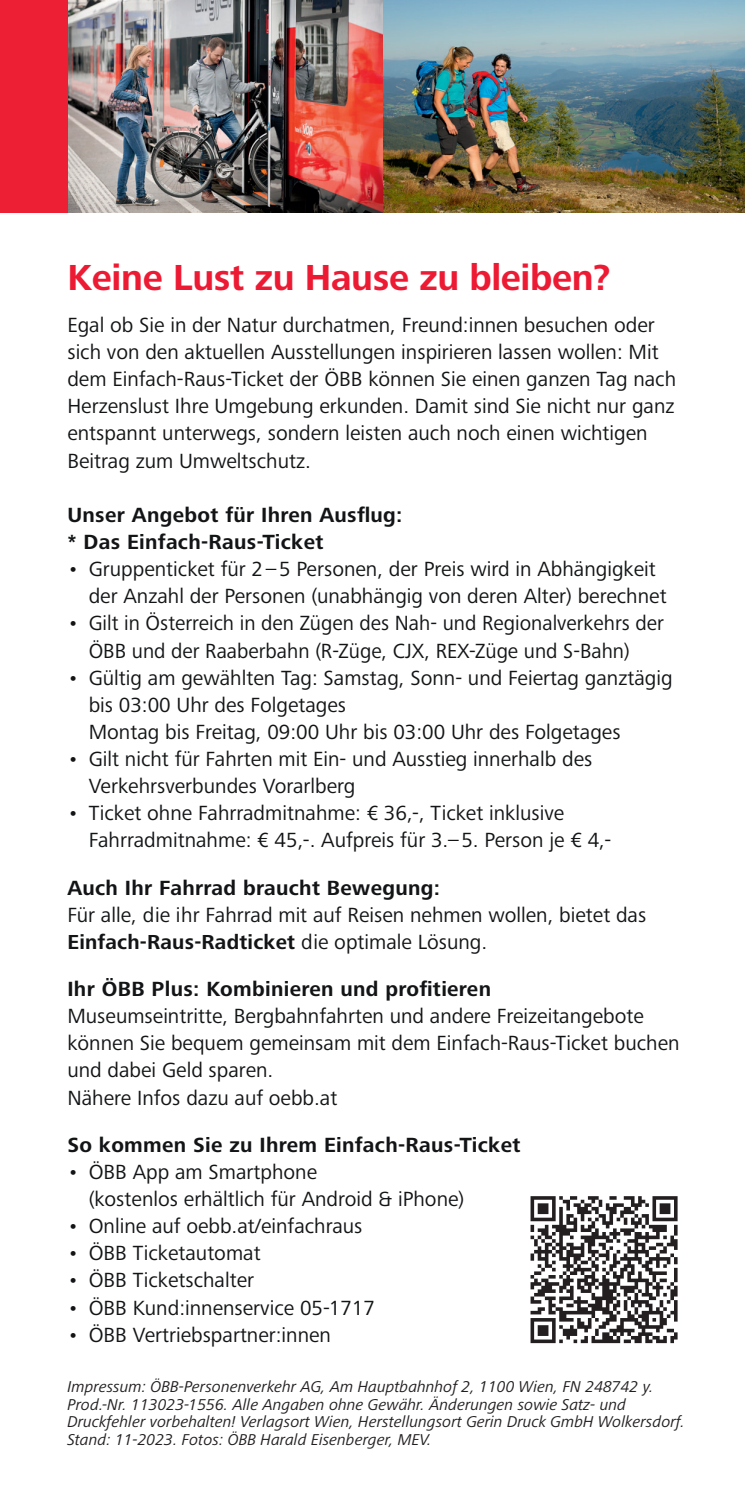
<style>
.page{position:relative;width:745px;height:1489px;background:#fff}
.page>*{position:absolute;margin:0;border:0;box-sizing:border-box;transform-origin:0 0}
.t1{font:700 37.5px "Frutiger Next Pro";letter-spacing:-.01em;color:#ed1a33}
.t2{font:21.25px/27px "Frutiger Next Pro";color:#121416}
.t3{font:700 21.25px/27px "Frutiger Next Pro";letter-spacing:.015em;color:#121416}
.t4{font:700 21px "Frutiger Next Pro";letter-spacing:.01em;color:#121416}
.t5{font:italic 16.25px/17.5px "Frutiger Next Pro";color:#231f20}
.s1{font-weight:400;font-size:21.25px}
</style>
<div class="page">
<img style="left:67px;top:0;width:316px;height:213px">
<img style="left:383px;top:0;width:361px;height:213px">
<div style="left:0;top:0;width:67px;height:213px;background:#ec1f35"></div>
<svg style="left:530px;top:1196px;width:147px;height:146px"></svg>
<h1 class="t1" style="left:67px;top:256px;width:544px">Keine Lust zu Hause zu bleiben?</h1>
<p class="t2" style="left:67px;top:311px;width:610px">Egal ob Sie in der Natur durchatmen, Freund:innen besuchen oder sich von den aktuellen Ausstellungen inspirieren lassen wollen: Mit dem Einfach-Raus-Ticket der ÖBB können Sie einen ganzen Tag nach Herzenslust Ihre Umgebung erkunden. Damit sind Sie nicht nur ganz entspannt unterwegs, sondern leisten auch noch einen wichtigen Beitrag zum Umweltschutz.</p>
<p class="t3" style="left:67px;top:501px;width:336px">Unser Angebot für Ihren Ausflug: * Das Einfach-Raus-Ticket</p>
<p class="t2" style="left:89px;top:555px;width:579px;text-indent:-21px">• Gruppenticket für 2–5 Personen, der Preis wird in Abhängigkeit der Anzahl der Personen (unabhängig von deren Alter) berechnet</p>
<p class="t2" style="left:89px;top:609px;width:576px;text-indent:-21px">• Gilt in Österreich in den Zügen des Nah- und Regionalverkehrs der<br>ÖBB und der Raaberbahn (R-Züge, CJX, REX-Züge und S-Bahn)</p>
<p class="t2" style="left:89px;top:664px;width:585px;text-indent:-21px">• Gültig am gewählten Tag: Samstag, Sonn- und Feiertag ganztägig bis 03:00 Uhr des Folgetages<br>Montag bis Freitag, 09:00 Uhr bis 03:00 Uhr des Folgetages</p>
<p class="t2" style="left:89px;top:745px;width:505px;text-indent:-21px">• Gilt nicht für Fahrten mit Ein- und Ausstieg innerhalb des<br>Verkehrsverbundes Vorarlberg</p>
<p class="t2" style="left:89px;top:799px;width:523px;text-indent:-21px">• Ticket ohne Fahrradmitnahme: € 36,-, Ticket inklusive<br>Fahrradmitnahme: € 45,-. Aufpreis für 3.–5. Person je € 4,-</p>
<p class="t3" style="left:67px;top:874px;width:374px">Auch Ihr Fahrrad braucht Bewegung:</p>
<p class="t2" style="left:67px;top:901px;width:580px">Für alle, die ihr Fahrrad mit auf Reisen nehmen wollen, bietet das</p>
<p class="t4" style="left:67px;top:929px;width:421px">Einfach-Raus-Radticket <span class="s1">die optimale Lösung.</span></p>
<p class="t3" style="left:67px;top:975px;width:425px">Ihr ÖBB Plus: Kombinieren und profitieren</p>
<p class="t2" style="left:67px;top:1002px;width:613px">Museumseintritte, Bergbahnfahrten und andere Freizeitangebote können Sie bequem gemeinsam mit dem Einfach-Raus-Ticket buchen und dabei Geld sparen.<br>Nähere Infos dazu auf oebb.at</p>
<p class="t3" style="left:67px;top:1131px;width:454px">So kommen Sie zu Ihrem Einfach-Raus-Ticket</p>
<p class="t2" style="left:89px;top:1158px;width:377px;text-indent:-21px">• ÖBB App am Smartphone<br>(kostenlos erhältlich für Android &amp; iPhone)</p>
<p class="t2" style="left:67px;top:1212px;width:296px">• Online auf oebb.at/einfachraus</p>
<p class="t2" style="left:67px;top:1239px;width:195px">• ÖBB Ticketautomat</p>
<p class="t2" style="left:67px;top:1266px;width:188px">• ÖBB Ticketschalter</p>
<p class="t2" style="left:67px;top:1293px;width:309px">• ÖBB Kund:innenservice 05-1717</p>
<p class="t2" style="left:67px;top:1320px;width:265px">• ÖBB Vertriebspartner:innen</p>
<p class="t5" style="left:67px;top:1377px;width:618px">Impressum: ÖBB-Personenverkehr AG, Am Hauptbahnhof 2, 1100 Wien, FN 248742 y.<br>Prod.-Nr. 113023-1556. Alle Angaben ohne Gewähr. Änderungen sowie Satz- und Druckfehler vorbehalten! Verlagsort Wien, Herstellungsort Gerin Druck GmbH Wolkersdorf.<br>Stand: 11-2023. Fotos: ÖBB Harald Eisenberger, MEV.</p>
</div>
